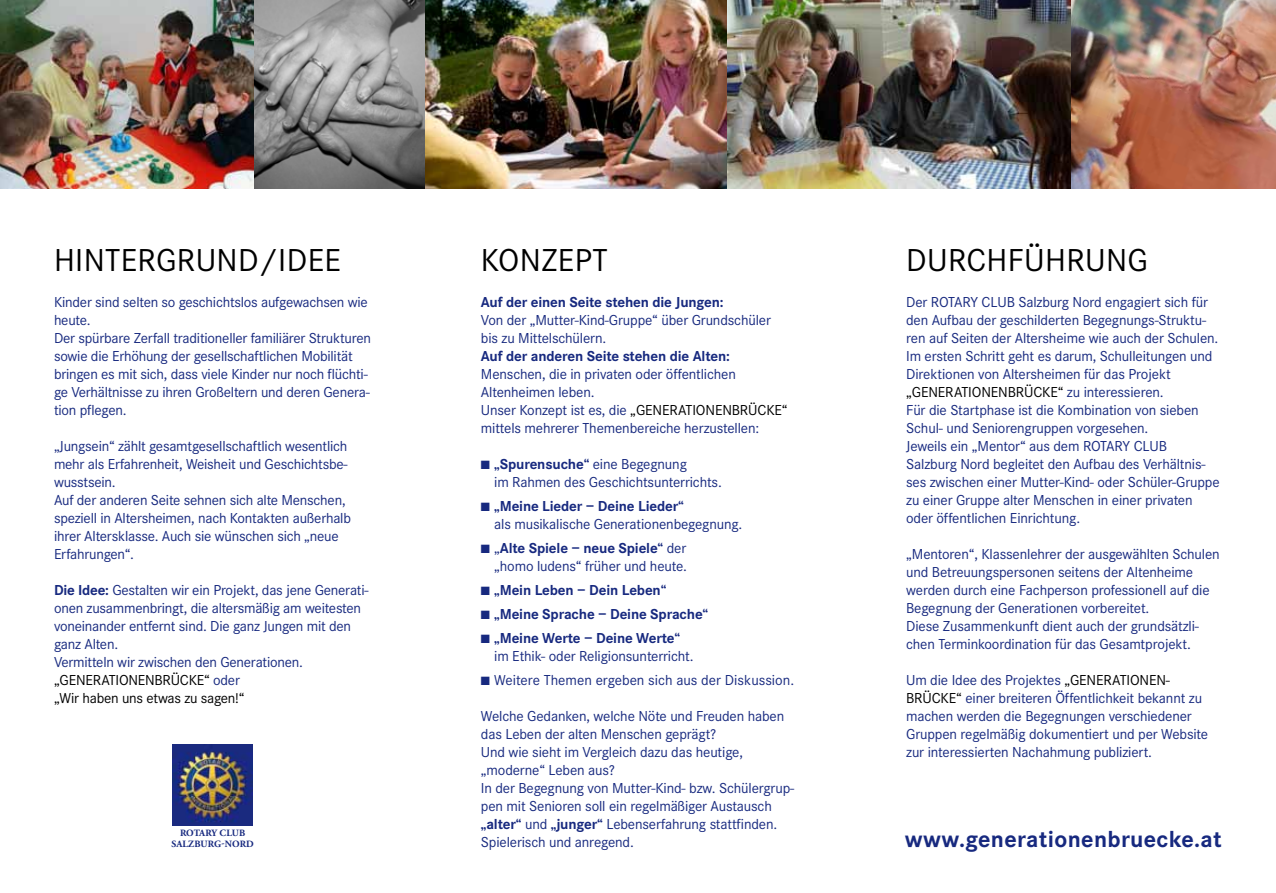
<style>
.page{position:relative;width:1276px;height:893px;background:#fff}
.page>*{position:absolute;margin:0;border:0;box-sizing:border-box;transform-origin:0 0}
.t1{font:33px "Corporate S";letter-spacing:.01em;color:#000}
.t2{font:700 24px "Corporate S";letter-spacing:.015em;color:#17297f}
.t3{font:15px/18px "Corporate S";letter-spacing:-.01em;color:#17297f}
.t4{font:700 15px "Corporate S";letter-spacing:-.01em;color:#17297f}
.t5{font:15px/18px "Corporate S";letter-spacing:-.015em;color:#000}
.t6{font:700 9.6px/10.9px "Adobe Garamond Pro";letter-spacing:.015em;color:#17297f;text-align:center}
.s1{font-weight:700}
.s2{color:#000}
.s3{color:#17297f}
</style>
<div class="page">
<img style="left:730px;top:0;width:546px;height:188px">
<img style="left:172px;top:744px;width:81px;height:81px">
<img style="left:0;top:0;width:730px;height:188px">
<h1 class="t1" style="left:906px;top:242px;width:61px">Durchf</h1>
<h1 class="t1" style="left:1024px;top:242px;width:125px">ührung</h1>
<p class="t3" style="left:906px;top:294px;width:314px">Der Rotary Club Salzburg Nord engagiert sich für den Aufbau der geschilderten Begegnungs-Struktu&shy;ren auf Seiten der Altersheime wie auch der Schulen.<br>Im ersten Schritt geht es darum, Schulleitungen und Direktionen von Altersheimen für das Projekt</p>
<p class="t5" style="left:906px;top:384px;width:15px">„Gener</p>
<h1 class="t1" style="left:54px;top:242px;width:251px">Hintergrund/Idee</h1>
<p class="t3" style="left:54px;top:294px;width:318px">Kinder sind selten so geschichtslos aufgewachsen wie heute.<br>Der spürbare Zerfall traditioneller familiärer Strukturen sowie die Erhöhung der gesellschaftlichen Mobilität bringen es mit sich, dass viele Kinder nur noch flüchti&shy;ge Verhältnisse zu ihren Großeltern und deren Genera&shy;tion pflegen.</p>
<p class="t3" style="left:54px;top:438px;width:298px">„Jungsein“ zählt gesamtgesellschaftlich wesentlich mehr als Erfahrenheit, Weisheit und Geschichtsbe&shy;wusstsein.<br>Auf der anderen Seite sehnen sich alte Menschen, speziell in Altersheimen, nach Kontakten außerhalb ihrer Altersklasse. Auch sie wünschen sich „neue Erfahrungen“.</p>
<p class="t3" style="left:54px;top:582px;width:316px"><span class="s1">Die Idee:</span> Gestalten wir ein Projekt, das jene Generati&shy;onen zusammenbringt, die altersmäßig am weitesten voneinander entfernt sind. Die ganz Jungen mit den ganz Alten.<br>Vermitteln wir zwischen den Generationen.</p>
<p class="t5" style="left:54px;top:672px;width:15px">„Gener</p>
<h1 class="t1" style="left:481px;top:242px;width:128px">Konzept</h1>
<p class="t4" style="left:481px;top:294px;width:244px">Auf der einen Seite stehen die Jungen:</p>
<p class="t3" style="left:481px;top:312px;width:291px">Von der „Mutter-Kind-Gruppe“ über Grundschüler bis zu Mittelschülern.</p>
<p class="t4" style="left:481px;top:348px;width:250px">Auf der anderen Seite stehen die Alten:</p>
<p class="t3" style="left:481px;top:366px;width:256px">Menschen, die in privaten oder öffentlichen<br>Altenheimen leben.<br>Unser Konzept ist es, die <span class="s2">„Gener</span></p>
<p class="t3" style="left:906px;top:384px;width:315px;text-indent:48px"><span class="s2">ati onen brücke“</span> zu interessieren.<br>Für die Startphase ist die Kombination von sieben Schul- und Seniorengruppen vorgesehen.<br>Jeweils ein „Mentor“ aus dem Rotary Club Salzburg Nord begleitet den Aufbau des Verhältnis&shy;ses zwischen einer Mutter-Kind- oder Schüler-Gruppe zu einer Gruppe alter Menschen in einer privaten oder öffentlichen Einrichtung.</p>
<p class="t3" style="left:906px;top:546px;width:315px">„Mentoren“, Klassenlehrer der ausgewählten Schulen und Betreuungspersonen seitens der Altenheime werden durch eine Fachperson professionell auf die Begegnung der Generationen vorbereitet.<br>Diese Zusammenkunft dient auch der grundsätzli&shy;chen Terminkoordination für das Gesamtprojekt.</p>
<p class="t3" style="left:906px;top:672px;width:173px">Um die Idee des Projektes <span class="s2">„Gener</span></p>
<p class="t5" style="left:678px;top:402px;width:111px">ationen brücke“</p>
<p class="t3" style="left:481px;top:420px;width:280px">mittels mehrerer Themenbereiche herzustellen:</p>
<p class="t3" style="left:494px;top:456px;width:229px;text-indent:-13px">■ <span class="s1">„Spurensuche“</span> eine Begegnung<br>im Rahmen des Geschichtsunterrichts.</p>
<p class="t3" style="left:494px;top:498px;width:250px;text-indent:-13px">■ <span class="s1">„Meine Lieder – Deine Lieder“<br></span>als musikalische Generationenbegegnung.</p>
<p class="t3" style="left:481px;top:540px;width:208px;text-align:right">■ „<span class="s1">Alte Spiele – neue Spiele“</span> der „homo ludens“ früher und heute.</p>
<p class="t4" style="left:481px;top:582px;width:187px">■ „Mein Leben – Dein Leben“</p>
<p class="t4" style="left:481px;top:606px;width:229px">■ „Meine Sprache – Deine Sprache“</p>
<p class="t3" style="left:494px;top:630px;width:201px;text-indent:-13px">■ <span class="s1">„Meine Werte – Deine Werte“ </span>im Ethik- oder Religionsunterricht.</p>
<p class="t3" style="left:481px;top:672px;width:315px">■ Weitere Themen ergeben sich aus der Diskussion.</p>
<p class="t3" style="left:481px;top:708px;width:315px">Welche Gedanken, welche Nöte und Freuden haben das Leben der alten Menschen geprägt?<br>Und wie sieht im Vergleich dazu das heutige, „moderne“ Leben aus?<br>In der Begegnung von Mutter-Kind- bzw. Schülergrup&shy;pen mit Senioren soll ein regelmäßiger Austausch <span class="s1">„alter“</span> und <span class="s1">„junger“</span> Lebenserfahrung stattfinden.<br>Spielerisch und anregend.</p>
<p class="t5" style="left:54px;top:672px;width:192px;text-indent:47px">ationen brücke“ <span class="s3">oder </span>„Wir haben uns etwas zu sagen!“</p>
<p class="t3" style="left:906px;top:672px;width:303px;text-indent:206px"><span class="s2">ationen&shy;brücke“</span> einer breiteren Öffentlichkeit bekannt zu machen werden die Begegnungen verschiedener Gruppen regelmäßig dokumentiert und per Website zur interessierten Nachahmung publiziert.</p>
<p class="t6" style="left:171px;top:828px;width:84px">ROTARY CLUB<br>SALZBURG-NORD</p>
<h2 class="t2" style="left:904px;top:825px;width:318px">www.generationenbruecke.at</h2>
</div>
